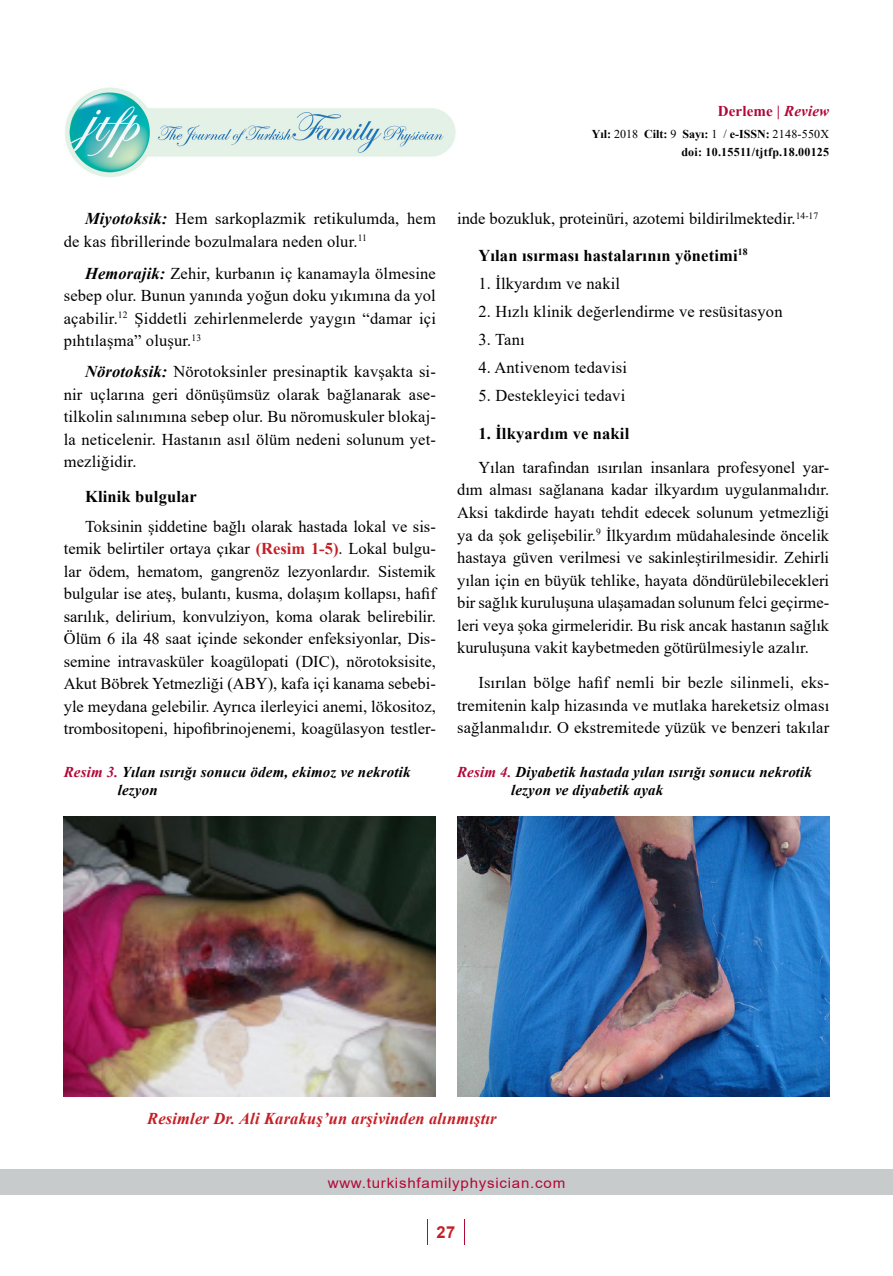
<style>
.page{position:relative;width:893px;height:1276px;background:#fff}
.page>*{position:absolute;margin:0;border:0;box-sizing:border-box;transform-origin:0 0}
.t1{font:16.5px/22.5px "Times New Roman";letter-spacing:.01em;color:#000;text-align:justify}
.t2{font:700 16.5px "Times New Roman";letter-spacing:.01em;color:#000}
.t3{font:italic 700 16.5px "Times New Roman";letter-spacing:.01em;color:#c41f25}
.t4{font:700 16.5px "Arial";color:#c41f25}
.t5{font:italic 700 15px/18px "Times New Roman";letter-spacing:.01em;color:#000}
.t6{font:700 15px "Times New Roman";letter-spacing:.01em;color:#b30738}
.t7{font:14.25px "Arial";letter-spacing:.05em;color:#b30738;scale:1.06 1}
.t8{font:700 12px/18px "Times New Roman";letter-spacing:.02em;color:#000;text-align:right}
.s1{font-style:italic}
.s2{font-weight:400}
.s3{font-weight:700;font-style:italic}
.s4{font-weight:700;color:#c41f25}
.s5{color:#b30738}
</style>
<div class="page">
<img style="left:65px;top:87px;width:391px;height:90px">
<div style="left:0;top:1169px;width:893px;height:26px;background:#c8cbcc"></div>
<svg style="left:427px;top:1219px;width:1px;height:26px"></svg>
<svg style="left:464px;top:1219px;width:1px;height:26px"></svg>
<img style="left:64px;top:816px;width:372px;height:280px">
<img style="left:457px;top:816px;width:372px;height:280px">
<p class="t6" style="left:718px;top:101px;width:113px">Derleme <span class="s1">| Review</span></p>
<p class="t8" style="left:592px;top:124px;width:239px">Yıl: <span class="s2">2018</span> Cilt: <span class="s2">9</span> Sayı: <span class="s2">1 /</span> e-ISSN: <span class="s2">2148-550X </span>doi: 10.15511/tjtfp.18.00125</p>
<p class="t1" style="left:64px;top:207px;width:374px;text-indent:21px"><span class="s3">Miyotoksik:</span> Hem sarkoplazmik retikulumda, hem de kas fibrillerinde bozulmalara neden olur.<sup>11</sup></p>
<p class="t1" style="left:64px;top:261px;width:374px;text-indent:21px"><span class="s3">Hemorajik:</span> Zehir, kurbanın iç kanamayla ölmesine sebep olur. Bunun yanında yoğun doku yıkımına da yol açabilir.<sup>12</sup> Şiddetli zehirlenmelerde yaygın “damar içi pıhtılaşma” oluşur.<sup>13</sup></p>
<p class="t1" style="left:64px;top:360px;width:374px;text-indent:21px"><span class="s3">Nörotoksik:</span> Nörotoksinler presinaptik kavşakta si&shy;nir uçlarına geri dönüşümsüz olarak bağlanarak ase&shy;tilkolin salınımına sebep olur. Bu nöromuskuler blokaj&shy;la neticelenir. Hastanın asıl ölüm nedeni solunum yet&shy;mezliğidir.</p>
<p class="t2" style="left:85px;top:485px;width:113px">Klinik bulgular</p>
<p class="t1" style="left:64px;top:514px;width:374px;text-indent:21px">Toksinin şiddetine bağlı olarak hastada lokal ve sis&shy;temik belirtiler ortaya çıkar <span class="s4">(Resim 1-5)</span>. Lokal bulgu&shy;lar ödem, hematom, gangrenöz lezyonlardır. Sistemik bulgular ise ateş, bulantı, kusma, dolaşım kollapsı, hafif sarılık, delirium, konvulziyon, koma olarak belirebilir.<br>Ölüm 6 ila 48 saat içinde sekonder enfeksiyonlar, Dis&shy;semine intravasküler koagülopati (DIC), nörotoksisite, Akut Böbrek Yetmezliği (ABY), kafa içi kanama sebebi&shy;yle meydana gelebilir. Ayrıca ilerleyici anemi, lökositoz, trombositopeni, hipofibrinojenemi, koagülasyon testler-</p>
<p class="t1" style="left:457px;top:207px;width:363px">inde bozukluk, proteinüri, azotemi bildirilmektedir.<sup>14-17</sup></p>
<p class="t2" style="left:478px;top:243px;width:271px">Yılan ısırması hastalarının yönetimi<sup>18</sup></p>
<p class="t1" style="left:478px;top:272px;width:143px">1. İlkyardım ve nakil</p>
<p class="t1" style="left:478px;top:300px;width:306px">2. Hızlı klinik değerlendirme ve resüsitasyon</p>
<p class="t1" style="left:478px;top:328px;width:48px">3. Tanı</p>
<p class="t1" style="left:478px;top:356px;width:150px">4. Antivenom tedavisi</p>
<p class="t1" style="left:478px;top:384px;width:148px">5. Destekleyici tedavi</p>
<p class="t2" style="left:478px;top:422px;width:152px">1. İlkyardım ve nakil</p>
<p class="t1" style="left:457px;top:456px;width:374px;text-indent:21px">Yılan tarafından ısırılan insanlara profesyonel yar&shy;dım alması sağlanana kadar ilkyardım uygulanmalıdır.<br>Aksi takdirde hayatı tehdit edecek solunum yetmezliği ya da şok gelişebilir.<sup>9</sup> İlkyardım müdahalesinde öncelik hastaya güven verilmesi ve sakinleştirilmesidir. Zehirli yılan için en büyük tehlike, hayata döndürülebilecekleri bir sağlık kuruluşuna ulaşamadan solunum felci geçirme&shy;leri veya şoka girmeleridir. Bu risk ancak hastanın sağlık kuruluşuna vakit kaybetmeden götürülmesiyle azalır.</p>
<p class="t1" style="left:457px;top:671px;width:374px;text-indent:21px">Isırılan bölge hafif nemli bir bezle silinmeli, eks&shy;tremitenin kalp hizasında ve mutlaka hareketsiz olması sağlanmalıdır. O ekstremitede yüzük ve benzeri takılar</p>
<p class="t5" style="left:118px;top:762px;width:294px;text-indent:-54px"><span class="s5">Resim 3.</span> Yılan ısırığı sonucu ödem, ekimoz ve nekrotik lezyon</p>
<p class="t5" style="left:511px;top:762px;width:302px;text-indent:-54px"><span class="s5">Resim 4.</span> Diyabetik hastada yılan ısırığı sonucu nekrotik lezyon ve diyabetik ayak</p>
<p class="t3" style="left:147px;top:1106px;width:351px">Resimler Dr. Ali Karakuş’un arşivinden alınmıştır</p>
<p class="t7" style="left:328px;top:1172px;width:226px">www.turkishfamilyphysician.com</p>
<p class="t4" style="left:436px;top:1220px;width:20px">27</p>
</div>
